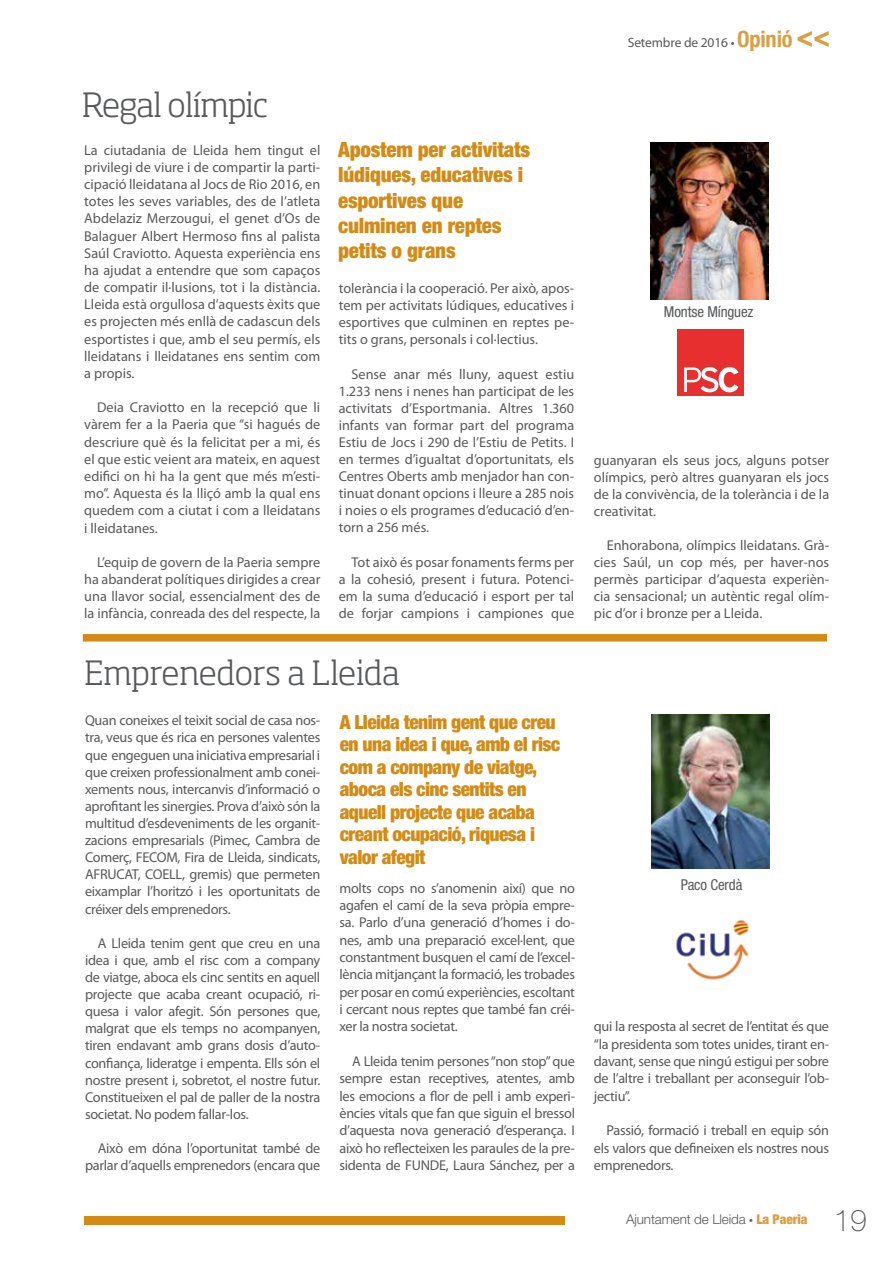
<style>
.page{position:relative;width:893px;height:1263px;background:#fff}
.page>*{position:absolute;margin:0;border:0;box-sizing:border-box;transform-origin:0 0}
.t1{font:300 33px "Soho Std";letter-spacing:-.02em;color:#58595b}
.t2{font:100 30px "Helvetica Neue LT Std";color:#58595b}
.t3{font:900 condensed 21px/25.2px "Helvetica Neue LT Std";letter-spacing:-.01em;color:#d48b16}
.t4{font:900 condensed 19.5px/22.5px "Helvetica Neue LT Std";letter-spacing:-.03em;color:#d48b16}
.t5{font:condensed 15px "Helvetica Neue LT Std";letter-spacing:-.01em;color:#58595b}
.t6{font:14.25px/17.1px "Myriad Pro";letter-spacing:-.005em;color:#58595b;text-align:justify}
.t7{font:300 13.5px "Helvetica Neue LT Std";letter-spacing:-.01em;color:#58595b}
.t8{font:13.5px "Myriad Pro";letter-spacing:-.01em;color:#58595b}
.s1{font-family:"Helvetica Neue LT Std";font-weight:700;font-stretch:condensed;font-size:22.5px;color:#dc9e43}
.s2{font-family:"Myriad Pro";font-weight:400}
.s3{font-weight:900;font-stretch:condensed;color:#dc9e43}
</style>
<div class="page">
<div style="left:85px;top:1216px;width:480px;height:8px;background:#d48b16"></div>
<svg style="left:798px;top:31px;width:31px;height:16px"></svg>
<div style="left:83px;top:634px;width:744px;height:7px;background:#d48b16"></div>
<img style="left:651px;top:715px;width:118px;height:154px">
<img style="left:676px;top:920px;width:73px;height:60px">
<img style="left:650px;top:143px;width:118px;height:157px">
<div style="left:677px;top:330px;width:67px;height:66px;background:#e72f30"></div>
<svg style="left:684px;top:367px;width:54px;height:25px"></svg>
<h1 class="t1" style="left:82px;top:84px;width:187px">Regal olímpic</h1>
<p class="t6" style="left:84px;top:141px;width:238px">La ciutadania de Lleida hem tingut el privilegi de viure i de compartir la parti&shy;cipació lleidatana al Jocs de Rio 2016, en totes les seves variables, des de l’atleta Abdelaziz Merzougui, el genet d’Os de Balaguer Albert Hermoso fins al palista Saúl Craviotto. Aquesta experiència ens ha ajudat a entendre que som capaços de compatir il·lusions, tot i la distància.<br>Lleida està orgullosa d’aquests èxits que es projecten més enllà de cadascun dels esportistes i que, amb el seu permís, els lleidatans i lleidatanes ens sentim com a propis.</p>
<p class="t6" style="left:84px;top:399px;width:238px;text-indent:13px">Deia Craviotto en la recepció que li vàrem fer a la Paeria que “si hagués de descriure què és la felicitat per a mi, és el que estic veient ara mateix, en aquest edifici on hi ha la gent que més m’esti&shy;mo”. Aquesta és la lliçó amb la qual ens quedem com a ciutat i com a lleidatans i lleidatanes.</p>
<p class="t6" style="left:84px;top:553px;width:238px;text-indent:13px">L’equip de govern de la Paeria sempre ha abanderat polítiques dirigides a crear una llavor social, essencialment des de la infància, conreada des del respecte, la</p>
<h3 class="t3" style="left:338px;top:137px;width:194px">Apostem per activitats lúdiques, educatives i esportives que culminen en reptes petits o grans</h3>
<p class="t6" style="left:339px;top:279px;width:237px">tolerància i la cooperació. Per això, apos&shy;tem per activitats lúdiques, educatives i esportives que culminen en reptes pe&shy;tits o grans, personals i col·lectius.</p>
<p class="t6" style="left:339px;top:365px;width:237px;text-indent:13px">Sense anar més lluny, aquest estiu 1.233 nens i nenes han participat de les activitats d’Esportmania. Altres 1.360 infants van formar part del programa Estiu de Jocs i 290 de l’Estiu de Petits. I en termes d’igualtat d’oportunitats, els Centres Oberts amb menjador han con&shy;tinuat donant opcions i lleure a 285 nois i noies o els programes d’educació d’en&shy;torn a 256 més.</p>
<p class="t6" style="left:339px;top:553px;width:237px;text-indent:13px">Tot això és posar fonaments ferms per a la cohesió, present i futura. Potenci&shy;em la suma d’educació i esport per tal de forjar campions i campiones que</p>
<h1 class="t1" style="left:85px;top:652px;width:317px">Emprenedors a Lleida</h1>
<p class="t6" style="left:85px;top:712px;width:237px">Quan coneixes el teixit social de casa nos&shy;tra, veus que és rica en persones valentes que engeguen una iniciativa empresarial i que creixen professionalment amb conei&shy;xements nous, intercanvis d’informació o aprofitant les sinergies. Prova d’això són la multitud d’esdeveniments de les organit&shy;zacions empresarials (Pimec, Cambra de Comerç, FECOM, Fira de Lleida, sindicats, AFRUCAT, COELL, gremis) que permeten eixamplar l’horitzó i les oportunitats de créixer dels emprenedors.</p>
<p class="t6" style="left:85px;top:934px;width:237px;text-indent:13px">A Lleida tenim gent que creu en una idea i que, amb el risc com a company de viatge, aboca els cinc sentits en aquell projecte que acaba creant ocupació, ri&shy;quesa i valor afegit. Són persones que, malgrat que els temps no acompanyen, tiren endavant amb grans dosis d’auto&shy;confiança, lideratge i empenta. Ells són el nostre present i, sobretot, el nostre futur.<br>Constitueixen el pal de paller de la nostra societat. No podem fallar-los.</p>
<p class="t6" style="left:85px;top:1139px;width:237px;text-align:right">Això em dóna l’oportunitat també de parlar d’aquells emprenedors (encara que</p>
<h3 class="t4" style="left:340px;top:710px;width:222px">A Lleida tenim gent que creu en una idea i que, amb el risc com a company de viatge, aboca els cinc sentits en aquell projecte que acaba creant ocupació, riquesa i valor afegit</h3>
<p class="t6" style="left:339px;top:879px;width:237px">molts cops no s’anomenin així) que no agafen el camí de la seva pròpia empre&shy;sa. Parlo d’una generació d’homes i do&shy;nes, amb una preparació excel·lent, que constantment busquen el camí de l’excel· lència mitjançant la formació, les trobades per posar en comú experiències, escoltant i cercant nous reptes que també fan créi&shy;xer la nostra societat.</p>
<p class="t6" style="left:339px;top:1052px;width:237px;text-indent:13px">A Lleida tenim persones “non stop” que sempre estan receptives, atentes, amb les emocions a flor de pell i amb experi&shy;ències vitals que fan que siguin el bressol d’aquesta nova generació d’esperança. I això ho reflecteixen les paraules de la pre&shy;sidenta de FUNDE, Laura Sánchez, per a</p>
<p class="t8" style="left:628px;top:34px;width:166px">Setembre de 2016 • <span class="s1">Opinió</span></p>
<p class="t5" style="left:664px;top:303px;width:91px">Montse Mínguez</p>
<p class="t6" style="left:594px;top:451px;width:237px">guanyaran els seus jocs, alguns potser olímpics, però altres guanyaran els jocs de la convivència, de la tolerància i de la creativitat.</p>
<p class="t6" style="left:594px;top:536px;width:237px;text-indent:13px">Enhorabona, olímpics lleidatans. Grà&shy;cies Saúl, un cop més, per haver-nos permès participar d’aquesta experièn&shy;cia sensacional; un autèntic regal olím&shy;pic d’or i bronze per a Lleida.</p>
<p class="t5" style="left:681px;top:876px;width:63px">Paco Cerdà</p>
<p class="t6" style="left:594px;top:1017px;width:237px">qui la resposta al secret de l’entitat és que “la presidenta som totes unides, tirant en&shy;davant, sense que ningú estigui per sobre de l’altre i treballant per aconseguir l’ob&shy;jectiu”.</p>
<p class="t6" style="left:594px;top:1122px;width:237px;text-indent:13px">Passió, formació i treball en equip són els valors que defineixen els nostres nous emprenedors.</p>
<p class="t7" style="left:626px;top:1211px;width:183px">Ajuntament de Lleida <span class="s2">•</span> <span class="s3">La Paeria</span></p>
<h2 class="t2" style="left:834px;top:1203px;width:35px">19</h2>
</div>
